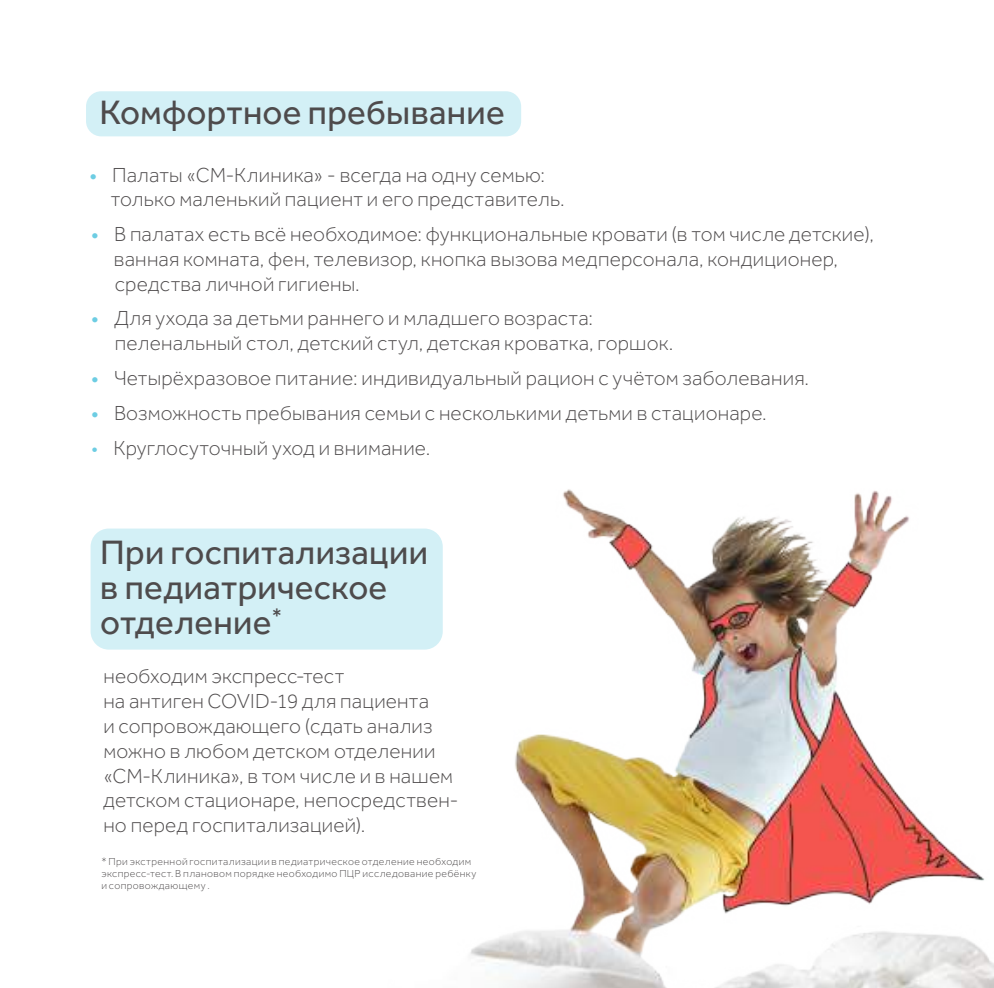
<style>
.page{position:relative;width:994px;height:988px;background:#fff}
.page>*{position:absolute;margin:0;border:0;box-sizing:border-box;transform-origin:0 0}
.t1{font:35px/35px "Effra";letter-spacing:.005em;color:#4e4b4c}
.t2{font:300 21px/24.8px "Effra";letter-spacing:.01em;color:#4e4b4c}
.t3{font:300 10.5px/12.2px "Effra";letter-spacing:.035em;color:#4e4b4c}
.s1{font-weight:400;color:#6dcde3}
.s2{color:#6dcde3}
</style>
<div class="page">
<img style="left:373px;top:489px;width:621px;height:499px">
<div style="left:86px;top:91px;width:435px;height:45px;background:#d3f0f6;border-radius:15px"></div>
<div style="left:91px;top:528px;width:352px;height:121px;background:#d3f0f6;border-radius:18px"></div>
<h1 class="t1" style="left:99px;top:94px;width:407px">Комфортное пребывание</h1>
<p class="t2" style="left:111px;top:162px;width:455px;text-indent:-22px"><span class="s1">•</span> Палаты «СМ-Клиника» - всегда на одну семью: только маленький пациент и его представитель.</p>
<p class="t2" style="left:114px;top:221px;width:761px;text-indent:-23px"><span class="s1">•</span> В палатах есть всё необходимое: функциональные кровати (в том числе детские), ванная комната, фен, телевизор, кнопка вызова медперсонала, кондиционер, средства личной гигиены.</p>
<p class="t2" style="left:115px;top:306px;width:560px;text-indent:-24px"><span class="s1">•</span> Для ухода за детьми раннего и младшего возраста: пеленальный стол, детский стул, детская кроватка, горшок.</p>
<p class="t2" style="left:91px;top:365px;width:719px"><span class="s1">•</span> Четырёхразовое питание: индивидуальный рацион с учётом заболевания.</p>
<p class="t2" style="left:91px;top:400px;width:677px"><span class="s1">•</span> Возможность пребывания семьи с несколькими детьми в стационаре.</p>
<p class="t2" style="left:91px;top:435px;width:341px"><span class="s2">•</span> Круглосуточный уход и внимание.</p>
<h1 class="t1" style="left:100px;top:535px;width:329px">При госпитализации в педиатрическое отделение<sup>*</sup></h1>
<p class="t2" style="left:103px;top:663px;width:357px">необходим экспресс-тест<br>на антиген COVID-19 для пациента<br>и сопровождающего (сдать анализ можно в любом детском отделении «СМ-Клиника», в том числе и в нашем детском стационаре, непосредствен&shy;но перед госпитализацией).</p>
<p class="t3" style="left:101px;top:855px;width:376px">* При экстренной госпитализации в педиатрическое отделение необходим экспресс-тест. В плановом порядке необходимо ПЦР исследование ребёнку и сопровождающему .</p>
</div>
